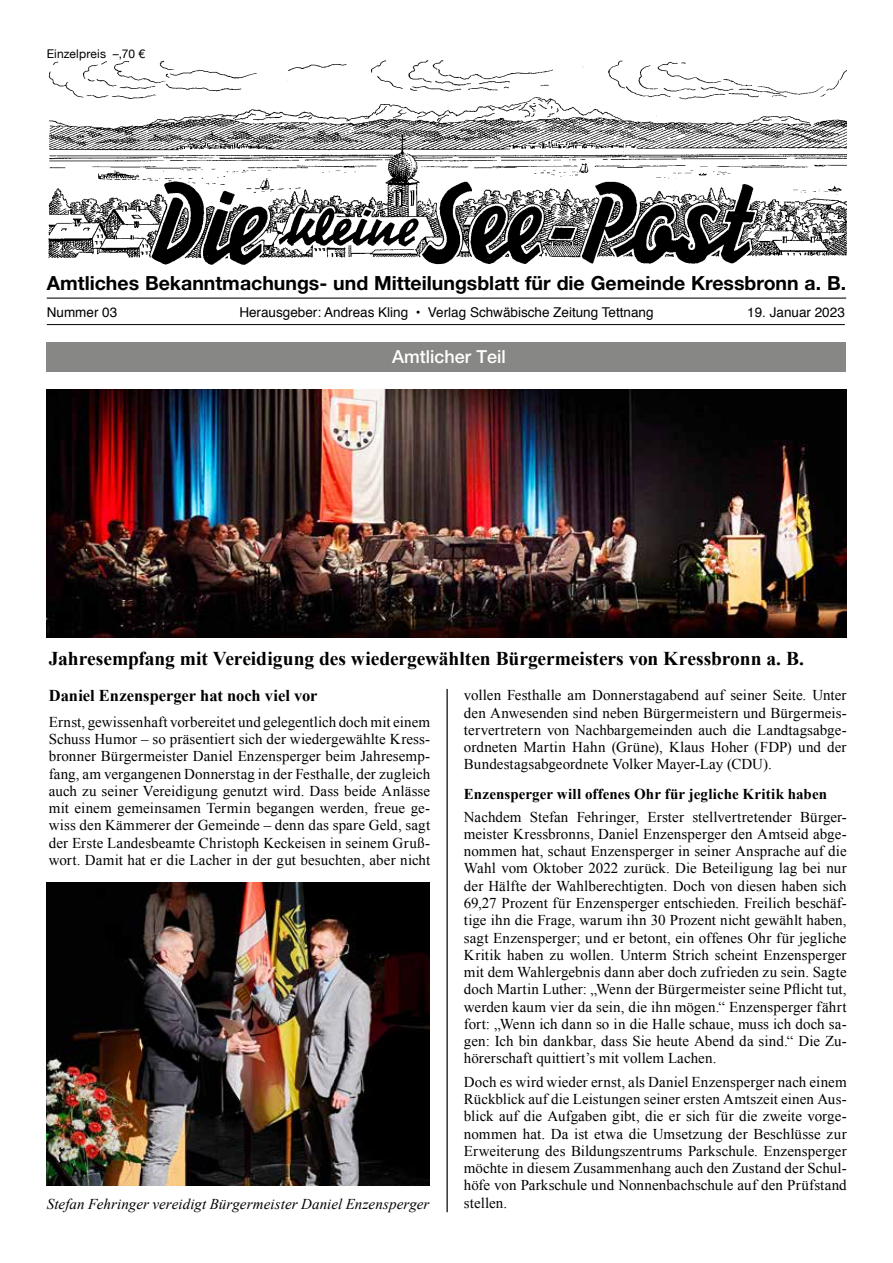
<style>
.page{position:relative;width:893px;height:1263px;background:#fff}
.page>*{position:absolute;margin:0;border:0;box-sizing:border-box;transform-origin:0 0}
.t1{font:700 19.5px "Times New Roman";letter-spacing:-.005em;color:#000}
.t2{font:700 19.5px "Helvetica Neue LT Std";color:#000}
.t3{font:500 18px "Helvetica Neue LT Std";color:#fff}
.t4{font:700 16.5px "Times New Roman";color:#000}
.t5{font:15px/17.2px "Times New Roman";letter-spacing:.005em;color:#000;text-align:justify}
.t6{font:italic 15px "Times New Roman";letter-spacing:.005em;color:#000}
.t7{font:700 15px "Times New Roman";letter-spacing:.005em;color:#000}
.t8{font:13.5px "Helvetica";color:#000}
.t9{font:12px "Helvetica Neue";letter-spacing:.015em;color:#000}
</style>
<div class="page">
<img style="left:49px;top:60px;width:797px;height:205px">
<hr style="left:47px;top:324px;width:798px;height:1px;background:#000">
<hr style="left:47px;top:298px;width:799px;height:1px;background:#000">
<hr style="left:447px;top:689px;width:1px;height:523px;background:#000">
<img style="left:47px;top:882px;width:382px;height:304px">
<img style="left:47px;top:390px;width:800px;height:248px">
<div style="left:47px;top:342px;width:799px;height:30px;background:#878786"></div>
<p class="t9" style="left:47px;top:45px;width:100px">Einzelpreis –,70 €</p>
<h1 class="t2" style="left:47px;top:271px;width:801px">Amtliches Bekanntmachungs- und Mitteilungsblatt für die Gemeinde Kressbronn a. B.</h1>
<p class="t8" style="left:47px;top:302px;width:72px">Nummer 03</p>
<p class="t8" style="left:239px;top:302px;width:416px">Herausgeber: Andreas Kling • Verlag Schwäbische Zeitung Tettnang</p>
<p class="t8" style="left:747px;top:302px;width:99px">19. Januar 2023</p>
<p class="t3" style="left:392px;top:346px;width:115px">Amtlicher Teil</p>
<h1 class="t1" style="left:49px;top:645px;width:757px">Jahresempfang mit Vereidigung des wiedergewählten Bürgermeisters von Kressbronn a. B.</h1>
<p class="t4" style="left:49px;top:684px;width:270px">Daniel Enzensperger hat noch viel vor</p>
<p class="t5" style="left:49px;top:713px;width:383px">Ernst, gewissenhaft vorbereitet und gelegentlich doch mit einem Schuss Humor – so präsentiert sich der wiedergewählte Kress&shy;bronner Bürgermeister Daniel Enzensperger beim Jahresemp&shy;fang, am vergangenen Donnerstag in der Festhalle, der zugleich auch zu seiner Vereidigung genutzt wird. Dass beide Anlässe mit einem gemeinsamen Termin begangen werden, freue ge&shy;wiss den Kämmerer der Gemeinde – denn das spare Geld, sagt der Erste Landesbeamte Christoph Keckeisen in seinem Gruß&shy;wort. Damit hat er die Lacher in der gut besuchten, aber nicht</p>
<p class="t6" style="left:47px;top:1194px;width:384px">Stefan Fehringer vereidigt Bürgermeister Daniel Enzensperger</p>
<p class="t5" style="left:464px;top:686px;width:384px">vollen Festhalle am Donnerstagabend auf seiner Seite. Unter den Anwesenden sind neben Bürgermeistern und Bürgermeis&shy;tervertretern von Nachbargemeinden auch die Landtagsabge&shy;ordneten Martin Hahn (Grüne), Klaus Hoher (FDP) und der Bundestagsabgeordnete Volker Mayer-Lay (CDU).</p>
<p class="t7" style="left:464px;top:784px;width:365px">Enzensperger will offenes Ohr für jegliche Kritik haben</p>
<p class="t5" style="left:464px;top:808px;width:384px">Nachdem Stefan Fehringer, Erster stellvertretender Bürger&shy;meister Kressbronns, Daniel Enzensperger den Amtseid abge&shy;nommen hat, schaut Enzensperger in seiner Ansprache auf die Wahl vom Oktober 2022 zurück. Die Beteiligung lag bei nur der Hälfte der Wahlberechtigten. Doch von diesen haben sich 69,27 Prozent für Enzensperger entschieden. Freilich beschäf&shy;tige ihn die Frage, warum ihn 30 Prozent nicht gewählt haben, sagt Enzensperger; und er betont, ein offenes Ohr für jegliche Kritik haben zu wollen. Unterm Strich scheint Enzensperger mit dem Wahlergebnis dann aber doch zufrieden zu sein. Sagte doch Martin Luther: „Wenn der Bürgermeister seine Pflicht tut, werden kaum vier da sein, die ihn mögen.“ Enzensperger fährt fort: „Wenn ich dann so in die Halle schaue, muss ich doch sa&shy;gen: Ich bin dankbar, dass Sie heute Abend da sind.“ Die Zu&shy;hörerschaft quittiert’s mit vollem Lachen.</p>
<p class="t5" style="left:464px;top:1073px;width:384px">Doch es wird wieder ernst, als Daniel Enzensperger nach einem Rückblick auf die Leistungen seiner ersten Amtszeit einen Aus&shy;blick auf die Aufgaben gibt, die er sich für die zweite vorge&shy;nommen hat. Da ist etwa die Umsetzung der Beschlüsse zur Erweiterung des Bildungszentrums Parkschule. Enzensperger möchte in diesem Zusammenhang auch den Zustand der Schul&shy;höfe von Parkschule und Nonnenbachschule auf den Prüfstand stellen.</p>
</div>
